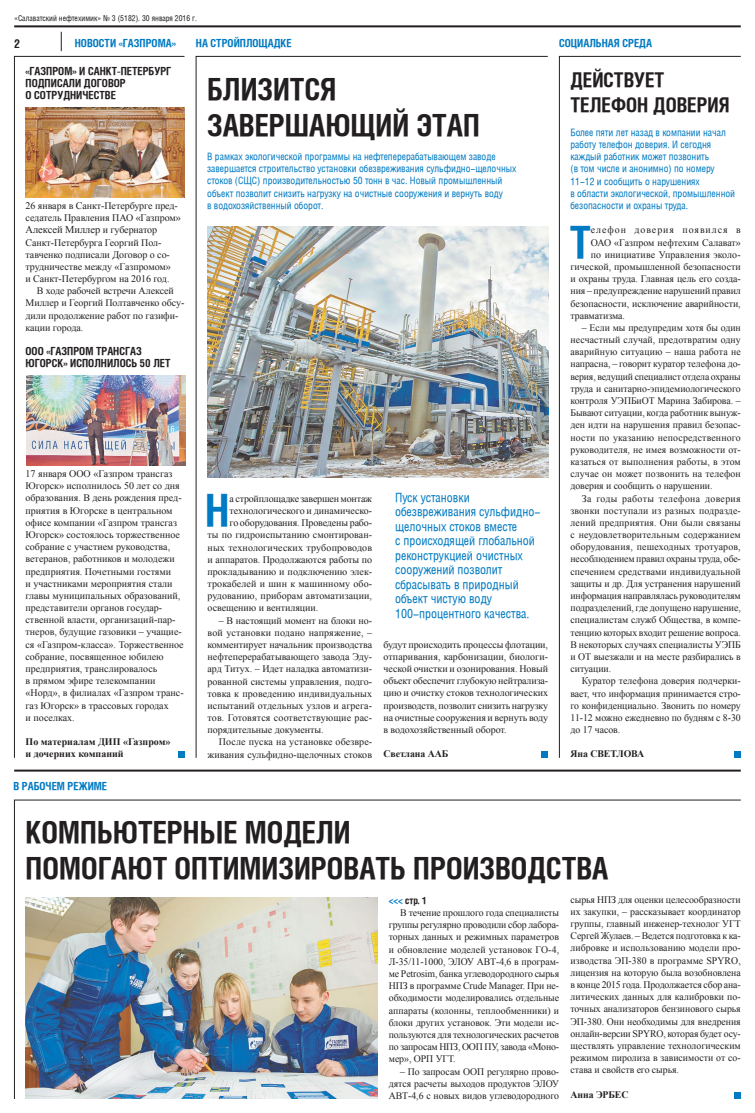
<style>
.page{position:relative;width:755px;height:1113px;background:#fff}
.page>*{position:absolute;margin:0;border:0;box-sizing:border-box;transform-origin:0 0}
.t1{font:700 43.7px "Helios Cond";color:#007ac2}
.t2{font:700 30px/36px "Helios Cond";color:#231f20}
.t3{font:700 20px/24.4px "Helios Cond";color:#231f20}
.t4{font:12.5px/14.5px "Helios Cond";color:#007ac2}
.t5{font:700 12px "Helios Cond";color:#231f20}
.t6{font:700 11px/12.2px "Helios Cond";color:#231f20}
.t7{font:700 11px "Helios Cond";color:#007ac2}
.t8{font:10.5px "Times New Roman";letter-spacing:-.005em;color:#231f20}
.t9{font:10px/12.2px "Times New Roman";letter-spacing:-.005em;color:#231f20;text-align:justify}
.t10{font:10px/12.2px "Helios Cond";color:#007ac2}
.t11{font:700 10px/12.2px "Times New Roman";letter-spacing:-.005em;color:#231f20}
.t12{font:10px "Times New Roman";letter-spacing:.015em;color:#231f20}
.t13{font:10px "Times New Roman";letter-spacing:.095em;color:#231f20}
.t14{font:700 10px "Helios Cond";color:#231f20}
.t15{font:8px "Helios Cond";color:#231f20}
.s1{font-size:10px}
.s2{color:#007ac2}
</style>
<div class="page">
<hr style="left:14px;top:25px;width:726px;height:2px;background:#231f20">
<svg style="left:61px;top:32px;width:1px;height:19px"></svg>
<hr style="left:14px;top:769px;width:726px;height:2px;background:#231f20">
<img style="left:14px;top:56px;width:171px;height:702px">
<svg style="left:14px;top:799px;width:726px;height:300px"></svg>
<svg style="left:558px;top:56px;width:182px;height:702px"></svg>
<img style="left:195px;top:56px;width:353px;height:702px">
<div style="left:733px;top:1092px;width:7px;height:7px;background:#007ac2"></div>
<div style="left:733px;top:751px;width:7px;height:7px;background:#007ac2"></div>
<div style="left:540px;top:751px;width:7px;height:7px;background:#007ac2"></div>
<div style="left:178px;top:751px;width:6px;height:7px;background:#007ac2"></div>
<p class="t15" style="left:14px;top:13px;width:184px">«Салаватский нефтехимик» № 3 (5182). 30 января 2016 г.</p>
<p class="t5" style="left:14px;top:37px;width:7px">2</p>
<p class="t7" style="left:75px;top:36px;width:102px">НОВОСТИ «ГАЗПРОМА»</p>
<p class="t7" style="left:196px;top:36px;width:97px">НА СТРОЙПЛОЩАДКЕ</p>
<p class="t7" style="left:558px;top:36px;width:94px">СОЦИАЛЬНАЯ СРЕДА</p>
<h2 class="t2" style="left:207px;top:71px;width:274px">БЛИЗИТСЯ<br>ЗАВЕРШАЮЩИЙ ЭТАП</h2>
<p class="t6" style="left:26px;top:65px;width:147px">«ГАЗПРОМ» И САНКТ-ПЕТЕРБУРГ<br>ПОДПИСАЛИ ДОГОВОР<br>О СОТРУДНИЧЕСТВЕ</p>
<h3 class="t3" style="left:570px;top:68px;width:160px">ДЕЙСТВУЕТ<br>ТЕЛЕФОН ДОВЕРИЯ</h3>
<p class="t10" style="left:570px;top:126px;width:166px">Более пяти лет назад в компании начал работу телефон доверия. И сегодня каждый работник может позвонить<br>(в том числе и анонимно) по номеру 11-12 и сообщить о нарушениях<br>в области экологической, промышленной безопасности и охраны труда.</p>
<h1 class="t1" style="left:569px;top:218px;width:23px">Т</h1>
<p class="t13" style="left:590px;top:223px;width:151px">елефон доверия появился в</p>
<p class="t10" style="left:207px;top:150px;width:310px">В рамках экологической программы на нефтеперерабатывающем заводе завершается строительство установки обезвреживания сульфидно-щелочных стоков (СЩС) производительностью 50 тонн в час. Новый промышленный объект позволит снизить нагрузку на очистные сооружения и вернуть воду<br>в водохозяйственный оборот.</p>
<p class="t9" style="left:26px;top:199px;width:157px">26 января в Санкт-Петербурге пред&shy;седатель Правления ПАО «Газпром»</p>
<p class="t8" style="left:26px;top:223px;width:133px">Алексей Миллер <span class="s1">и губернатор</span></p>
<p class="t9" style="left:26px;top:236px;width:137px">Санкт-Петербурга Георгий Пол-</p>
<p class="t9" style="left:26px;top:248px;width:146px">тавченко подписали Договор о со-</p>
<p class="t9" style="left:26px;top:260px;width:147px">трудничестве между «Газпромом»</p>
<p class="t9" style="left:26px;top:272px;width:145px">и Санкт-Петербургом на 2016 год.</p>
<p class="t9" style="left:37px;top:285px;width:138px">В ходе рабочей встречи Алексей</p>
<p class="t9" style="left:26px;top:297px;width:160px">Миллер и Георгий Полтавченко обсу-</p>
<p class="t9" style="left:26px;top:309px;width:154px">дили продолжение работ по газифи-</p>
<p class="t9" style="left:26px;top:321px;width:59px">кации города.</p>
<p class="t6" style="left:26px;top:345px;width:146px">ООО «ГАЗПРОМ ТРАНСГАЗ<br>ЮГОРСК» ИСПОЛНИЛОСЬ 50 ЛЕТ</p>
<p class="t9" style="left:590px;top:236px;width:151px">ОАО «Газпром нефтехим Салават»</p>
<p class="t12" style="left:590px;top:248px;width:151px">по инициативе Управления эколо-</p>
<p class="t9" style="left:570px;top:260px;width:172px">гической, промышленной безопасности</p>
<p class="t9" style="left:570px;top:272px;width:172px">и охраны труда. Главная цель его созда-</p>
<p class="t9" style="left:570px;top:285px;width:172px">ния – предупреждение нарушений правил</p>
<p class="t9" style="left:570px;top:297px;width:172px">безопасности, исключение аварийности,</p>
<p class="t9" style="left:570px;top:309px;width:56px">травматизма.</p>
<p class="t9" style="left:570px;top:321px;width:172px;text-indent:11px">– Если мы предупредим хотя бы один несчастный случай, предотвратим одну аварийную ситуацию – наша работа не напрасна, – говорит куратор телефона до&shy;верия, ведущий специалист отдела охраны труда и санитарно-эпидемиологического контроля УЭПБиОТ Марина Забирова. – Бывают ситуации, когда работник вынуж&shy;ден идти на нарушения правил безопас&shy;ности по указанию непосредственного руководителя, не имея возможности от&shy;казаться от выполнения работы, в этом случае он может позвонить на телефон доверия и сообщить о нарушении.</p>
<p class="t9" style="left:570px;top:492px;width:172px;text-indent:11px">За годы работы телефона доверия звонки поступали из разных подразде&shy;лений предприятия. Они были связаны с неудовлетворительным содержанием оборудования, пешеходных тротуаров, несоблюдением правил охраны труда, обе&shy;спечением средствами индивидуальной защиты и др. Для устранения нарушений информация направлялась руководителям подразделений, где допущено нарушение, специалистам служб Общества, в компе&shy;тенцию которых входит решение вопроса.<br>В некоторых случаях специалисты УЭПБ и ОТ выезжали и на месте разбирались в ситуации.</p>
<p class="t9" style="left:570px;top:675px;width:172px;text-indent:11px">Куратор телефона доверия подчерки&shy;вает, что информация принимается стро&shy;го конфиденциально. Звонить по номеру 11-12 можно ежедневно по будням с 8-30 до 17 часов.</p>
<p class="t11" style="left:570px;top:748px;width:75px">Яна СВЕТЛОВА</p>
<p class="t9" style="left:26px;top:467px;width:160px;text-align:left">17 января ООО «Газпром трансгаз<br>Югорск» исполнилось 50 лет со дня образования. В день рождения пред&shy;приятия в Югорске в центральном офисе компании «Газпром трансгаз<br>Югорск» состоялось торжественное собрание с участием руководства, ветеранов, работников и молодежи предприятия. Почетными гостями<br>и участниками мероприятия стали главы муниципальных образований, представители органов государ&shy;ственной власти, организаций-пар&shy;тнеров, будущие газовики – учащие&shy;ся «Газпром-класса». Торжественное собрание, посвященное юбилею предприятия, транслировалось<br>в прямом эфире телекомпании «Норд», в филиалах «Газпром транс&shy;газ Югорск» в трассовых городах<br>и поселках.</p>
<p class="t11" style="left:26px;top:735px;width:146px">По материалам ДИП «Газпром» и дочерних компаний</p>
<p class="t4" style="left:395px;top:490px;width:146px">Пуск установки обезвреживания сульфидно&shy;щелочных стоков вместе<br>с происходящей глобальной реконструкцией очистных сооружений позволит сбрасывать в природный объект чистую воду<br>100-процентного качества.</p>
<h1 class="t1" style="left:205px;top:486px;width:26px">Н</h1>
<p class="t9" style="left:229px;top:492px;width:144px">а стройплощадке завершен монтаж</p>
<p class="t9" style="left:229px;top:504px;width:144px">технологического и динамическо-</p>
<p class="t9" style="left:229px;top:516px;width:144px">го оборудования. Проведены рабо-</p>
<p class="t9" style="left:207px;top:529px;width:166px">ты по гидроиспытанию смонтирован-</p>
<p class="t12" style="left:207px;top:540px;width:166px">ных технологических трубопроводов</p>
<p class="t9" style="left:207px;top:553px;width:166px">и аппаратов. Продолжаются работы по</p>
<p class="t9" style="left:207px;top:565px;width:166px">прокладыванию и подключению элек-</p>
<p class="t9" style="left:207px;top:577px;width:166px">трокабелей и шин к машинному обо-</p>
<p class="t9" style="left:207px;top:589px;width:166px">рудованию, приборам автоматизации,</p>
<p class="t9" style="left:207px;top:602px;width:112px">освещению и вентиляции.</p>
<p class="t9" style="left:207px;top:614px;width:166px;text-indent:11px">– В настоящий момент на блоки но&shy;вой установки подано напряжение, – комментирует начальник производства нефтеперерабатывающего завода Эду&shy;ард Титух. – Идет наладка автоматизи&shy;рованной системы управления, подго&shy;товка к проведению индивидуальных испытаний отдельных узлов и агрега&shy;тов. Готовятся соответствующие рас&shy;порядительные документы.</p>
<p class="t9" style="left:207px;top:736px;width:166px;text-align:right">После пуска на установке обезвре&shy;живания сульфидно-щелочных стоков</p>
<p class="t9" style="left:383px;top:638px;width:166px">будут происходить процессы флотации, отпаривания, карбонизации, биологи&shy;ческой очистки и озонирования. Новый объект обеспечит глубокую нейтрализа&shy;цию и очистку стоков технологических производств, позволит снизить нагрузку на очистные сооружения и вернуть воду в водохозяйственный оборот.</p>
<p class="t11" style="left:383px;top:748px;width:66px">Светлана ААБ</p>
<p class="t7" style="left:13px;top:779px;width:95px">В РАБОЧЕМ РЕЖИМЕ</p>
<h2 class="t2" style="left:26px;top:814px;width:584px">КОМПЬЮТЕРНЫЕ МОДЕЛИ<br>ПОМОГАЮТ ОПТИМИЗИРОВАТЬ ПРОИЗВОДСТВА</h2>
<p class="t14" style="left:388px;top:894px;width:39px"><span class="s2">&lt;&lt;&lt;</span> стр. 1</p>
<p class="t9" style="left:388px;top:906px;width:172px;text-indent:11px">В течение прошлого года специалисты группы регулярно проводили сбор лабора&shy;торных данных и режимных параметров и обновление моделей установок ГО-4, Л-35/11-1000, ЭЛОУ АВТ-4,6 в програм&shy;ме Petrosim, банка углеводородного сырья НПЗ в программе Crude Manager. При не&shy;обходимости моделировались отдельные аппараты (колонны, теплообменники) и блоки других установок. Эти модели ис&shy;пользуются для технологических расчетов по запросам НПЗ, ООП ПУ, завода «Моно&shy;мер», ОРП УГТ.</p>
<p class="t9" style="left:388px;top:1065px;width:172px;text-indent:11px">– По запросам ООП регулярно прово&shy;дятся расчеты выходов продуктов ЭЛОУ АВТ-4,6 с новых видов углеводородного</p>
<p class="t9" style="left:570px;top:893px;width:172px">сырья НПЗ для оценки целесообразности их закупки, – рассказывает координатор группы, главный инженер-технолог УГТ Сергей Жулаев. – Ведется подготовка к ка&shy;либровке и использованию модели про&shy;изводства ЭП-380 в программе SPYRO, лицензия на которую была возобновлена в конце 2015 года. Продолжается сбор ана&shy;литических данных для калибровки по&shy;точных анализаторов бензинового сырья ЭП-380. Они необходимы для внедрения онлайн-версии SPYRO, которая будет осу&shy;ществлять управление технологическим режимом пиролиза в зависимости от со&shy;става и свойств его сырья.</p>
<p class="t11" style="left:570px;top:1088px;width:59px">Анна ЭРБЕС</p>
</div>
